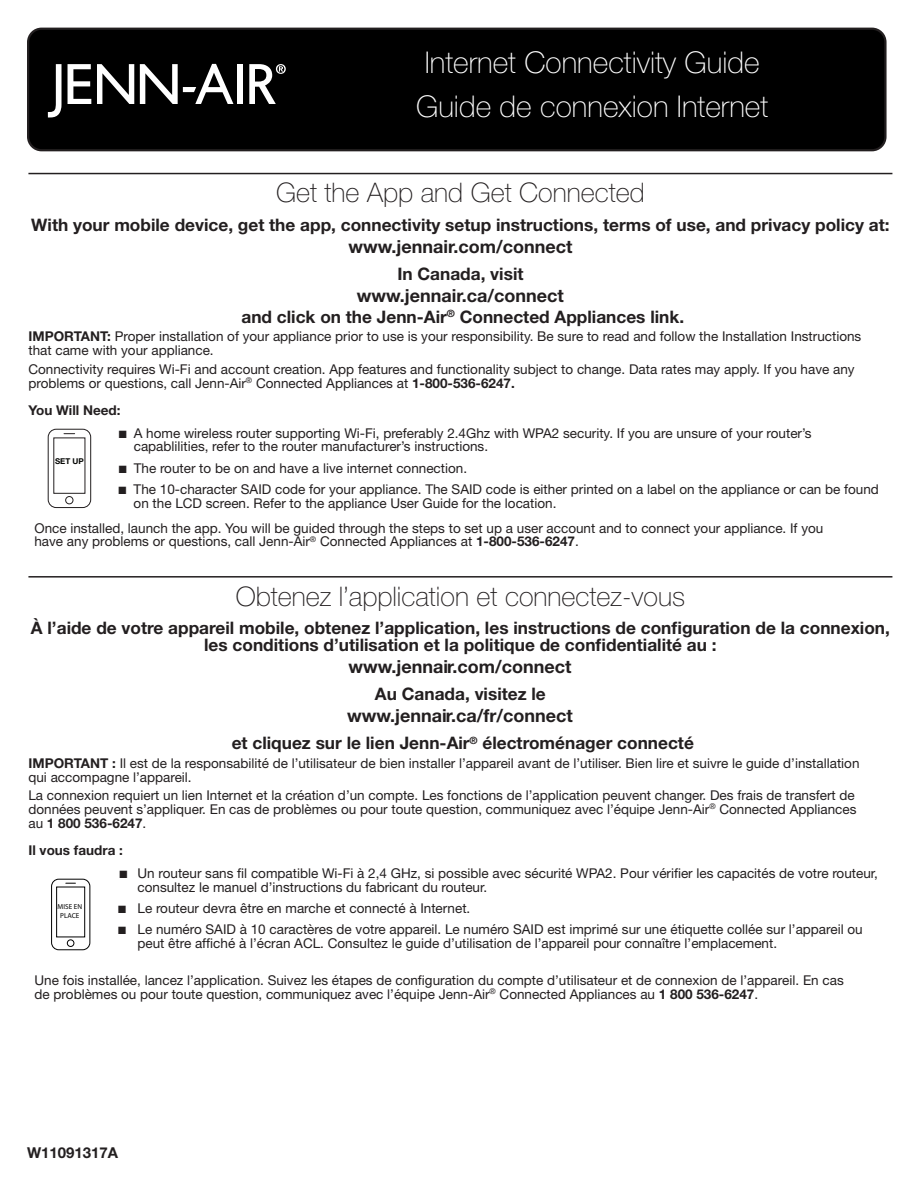
<style>
.page{position:relative;width:918px;height:1188px;background:#fff}
.page>*{position:absolute;margin:0;border:0;box-sizing:border-box;transform-origin:0 0}
.Heading_1_Dish{font:100 30px "Helvetica Neue LT Std";color:#fff}
.Body_Bold{font:100 27px "Helvetica Neue";color:#231f20}
.Heading_2{font:100 27px "Helvetica Neue";color:#231f20}
.Body_Bold-2{font:700 18px "Helvetica Neue LT Std";color:#231f20}
.Web_address{font:700 18px "Helvetica Neue LT Std";color:#231f20}
.Body_Bold-3{font:700 17.25px/16.5px "Helvetica Neue LT Std";color:#231f20;text-align:center}
.Heading_3_Plus{font:700 17.25px "Helvetica Neue LT Std";color:#231f20}
.Part_Number{font:700 15px "Helvetica Neue";color:#231f20}
.Body_Bold-4{font:13.5px/14px "Helvetica Neue";color:#231f20}
.Body{font:13.5px/14px "Helvetica Neue";color:#231f20}
.Body_Bold-5{font:700 13.5px "Helvetica Neue";color:#231f20}
.t1{font:700 7.95px "Helvetica Neue LT Std";color:#040503}
.t2{font:7.2px/8.7px "Myriad Pro";color:#000;text-align:center}
.s1{font-weight:700}
</style>
<div class="page">
<div style="left:28px;top:29px;width:857px;height:121px;background:#000;border-radius:13px"></div>
<div style="left:27px;top:28px;width:860px;height:123px;border:2px solid #231f20;border-radius:13px"></div>
<svg style="left:48px;top:64px;width:14px;height:54px"></svg>
<svg style="left:68px;top:64px;width:23px;height:40px"></svg>
<svg style="left:97px;top:64px;width:37px;height:40px"></svg>
<svg style="left:140px;top:64px;width:93px;height:40px"></svg>
<div style="left:237px;top:64px;width:5px;height:40px;background:#fff"></div>
<svg style="left:249px;top:64px;width:37px;height:40px"></svg>
<hr style="left:28px;top:173px;width:864px;height:1px;background:#231f20">
<hr style="left:28px;top:576px;width:864px;height:2px;background:#231f20">
<div style="left:48px;top:429px;width:43px;height:79px;border:1px solid #231f20;border-radius:8px"></div>
<div style="left:65px;top:496px;width:8px;height:8px;border:1px solid #231f20;border-radius:50%"></div>
<div style="left:51px;top:879px;width:39px;height:71px;border:1px solid #000;border-radius:7px"></div>
<div style="left:56px;top:887px;width:29px;height:50px;border:1px solid #000"></div>
<div style="left:67px;top:940px;width:7px;height:7px;border:1px solid #000;border-radius:50%"></div>
<h1 class="Heading_1_Dish" style="left:425px;top:45px;width:336px">Internet Connectivity Guide</h1>
<h1 class="Heading_1_Dish" style="left:416px;top:89px;width:354px">Guide de connexion Internet</h1>
<h2 class="Heading_2" style="left:276px;top:177px;width:370px">Get the App and Get Connected</h2>
<h3 class="Heading_3_Plus" style="left:31px;top:214px;width:860px">With your mobile device, get the app, connectivity setup instructions, terms of use, and privacy policy at:</h3>
<p class="Web_address" style="left:348px;top:236px;width:225px">www.jennair.com/connect</p>
<h3 class="Heading_3_Plus" style="left:397px;top:264px;width:128px">In Canada, visit</h3>
<p class="Web_address" style="left:357px;top:285px;width:208px">www.jennair.ca/connect</p>
<h3 class="Heading_3_Plus" style="left:241px;top:306px;width:444px">and click on the Jenn-Air<sup>®</sup> Connected Appliances link.</h3>
<p class="Body" style="left:28px;top:330px;width:834px"><span class="s1">IMPORTANT:</span> Proper installation of your appliance prior to use is your responsibility. Be sure to read and follow the Installation Instructions that came with your appliance.</p>
<p class="Body" style="left:28px;top:362px;width:828px">Connectivity requires Wi-Fi and account creation. App features and functionality subject to change. Data rates may apply. If you have any problems or questions, call Jenn-Air<sup>®</sup> Connected Appliances at <span class="s1">1-800-536-6247.</span></p>
<p class="Body_Bold-5" style="left:28px;top:402px;width:94px">You Will Need:</p>
<p class="Body_Bold-4" style="left:134px;top:426px;width:679px;text-indent:-15px">■ A home wireless router supporting Wi-Fi, preferably 2.4Ghz with WPA2 security. If you are unsure of your router’s capablilities, refer to the router manufacturer’s instructions.</p>
<p class="Body_Bold-4" style="left:119px;top:461px;width:350px">■ The router to be on and have a live internet connection.</p>
<p class="Body_Bold-4" style="left:134px;top:482px;width:747px;text-indent:-15px">■ The 10-character SAID code for your appliance. The SAID code is either printed on a label on the appliance or can be found on the LCD screen. Refer to the appliance User Guide for the location.</p>
<p class="Body" style="left:34px;top:521px;width:790px">Once installed, launch the app. You will be guided through the steps to set up a user account and to connect your appliance. If you have any problems or questions, call Jenn-Air<sup>®</sup> Connected Appliances at <span class="s1">1-800-536-6247</span>.</p>
<p class="Body_Bold" style="left:236px;top:581px;width:451px">Obtenez l’application et connectez-vous</p>
<p class="Body_Bold-3" style="left:31px;top:620px;width:861px">À l’aide de votre appareil mobile, obtenez l’application, les instructions de configuration de la connexion, les conditions d’utilisation et la politique de confidentialité au :</p>
<p class="Body_Bold-2" style="left:348px;top:655px;width:224px">www.jennair.com/connect</p>
<p class="Body_Bold-3" style="left:375px;top:685px;width:172px">Au Canada, visitez le</p>
<p class="Body_Bold-2" style="left:347px;top:704px;width:227px">www.jennair.ca/fr/connect</p>
<p class="Body_Bold-3" style="left:232px;top:735px;width:464px">et cliquez sur le lien Jenn-Air<sup>®</sup> électroménager connecté</p>
<p class="Body_Bold-4" style="left:28px;top:756px;width:833px"><span class="s1">IMPORTANT :</span> Il est de la responsabilité de l’utilisateur de bien installer l’appareil avant de l’utiliser. Bien lire et suivre le guide d’installation qui accompagne l’appareil.</p>
<p class="Body_Bold-4" style="left:28px;top:788px;width:830px;text-align:justify">La connexion requiert un lien Internet et la création d’un compte. Les fonctions de l’application peuvent changer. Des frais de transfert de données peuvent s’appliquer. En cas de problèmes ou pour toute question, communiquez avec l’équipe Jenn-Air<sup>®</sup> Connected Appliances au <span class="s1">1 800 536-6247</span>.</p>
<p class="Body_Bold-5" style="left:28px;top:842px;width:96px">Il vous faudra :</p>
<p class="t1" style="left:55px;top:457px;width:30px">SET UP</p>
<p class="Body_Bold-4" style="left:138px;top:866px;width:742px;text-indent:-18px">■ Un routeur sans fil compatible Wi-Fi à 2,4 GHz, si possible avec sécurité WPA2. Pour vérifier les capacités de votre routeur, consultez le manuel d’instructions du fabricant du routeur.</p>
<p class="Body_Bold-4" style="left:118px;top:901px;width:354px">■ Le routeur devra être en marche et connecté à Internet.</p>
<p class="Body_Bold-4" style="left:138px;top:922px;width:727px;text-indent:-20px">■ Le numéro SAID à 10 caractères de votre appareil. Le numéro SAID est imprimé sur une étiquette collée sur l’appareil ou peut être affiché à l’écran ACL. Consultez le guide d’utilisation de l’appareil pour connaître l’emplacement.</p>
<p class="Body" style="left:34px;top:973px;width:811px">Une fois installée, lancez l’application. Suivez les étapes de configuration du compte d’utilisateur et de connexion de l’appareil. En cas de problèmes ou pour toute question, communiquez avec l’équipe Jenn-Air<sup>®</sup> Connected Appliances au <span class="s1">1 800 536-6247</span>.</p>
<p class="t2" style="left:58px;top:902px;width:26px">MISE EN<br>PLACE</p>
<p class="Part_Number" style="left:27px;top:1143px;width:93px">W11091317A</p>
</div>
